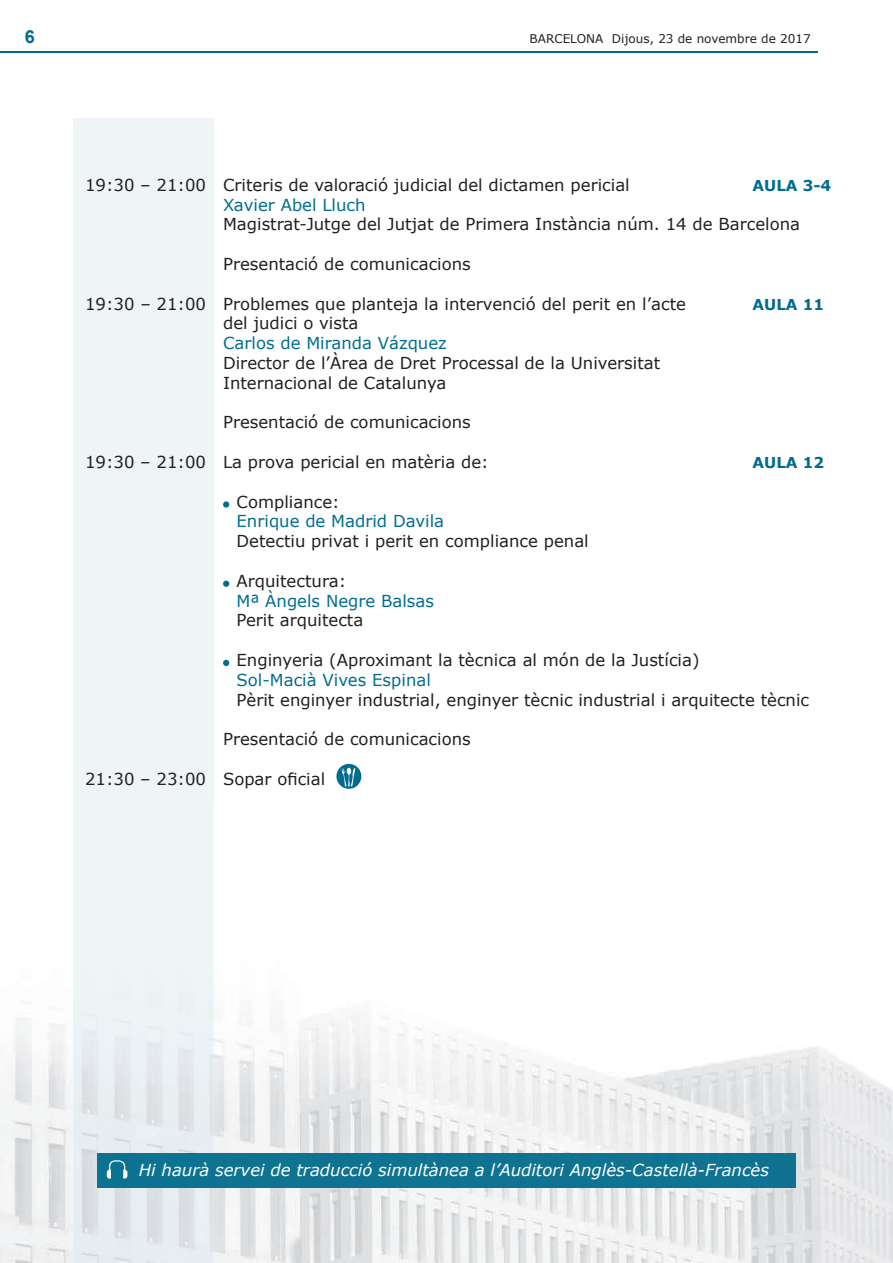
<style>
.page{position:relative;width:893px;height:1263px;background:#fff}
.page>*{position:absolute;margin:0;border:0;box-sizing:border-box;transform-origin:0 0}
.t1{font:700 18px "Arial";color:#006d8e}
.t2{font:16.5px/19.8px "Verdana";color:#231f20}
.t3{font:16.5px "Verdana";color:#006d8e}
.t4{font:italic 16.5px "Verdana";color:#fff}
.t5{font:700 15px "Verdana";color:#006d8e}
.t6{font:12px "Verdana";color:#231f20}
</style>
<div class="page">
<hr style="left:0;top:51px;width:817px;height:1px;background:#006d8e">
<img style="left:0;top:999px;width:893px;height:264px">
<div style="left:73px;top:118px;width:140px;height:687px;background:#eff4f7"></div>
<img style="left:73px;top:805px;width:140px;height:458px">
<div style="left:223px;top:501px;width:6px;height:7px;background:#006d8e;border-radius:50%"></div>
<svg style="left:223px;top:581px;width:6px;height:6px"></svg>
<svg style="left:223px;top:660px;width:6px;height:6px"></svg>
<svg style="left:336px;top:763px;width:26px;height:26px"></svg>
<div style="left:336px;top:764px;width:25px;height:25px;background:#006d8e;border-radius:50%"></div>
<svg style="left:342px;top:767px;width:13px;height:20px"></svg>
<div style="left:98px;top:1153px;width:697px;height:34px;background:#0f7392"></div>
<svg style="left:107px;top:1160px;width:20px;height:18px"></svg>
<p class="t1" style="left:25px;top:25px;width:12px">6</p>
<p class="t6" style="left:530px;top:31px;width:283px">BARCELONA Dijous, 23 de novembre de 2017</p>
<p class="t2" style="left:85px;top:175px;width:546px">19:30 – 21:00 Criteris de valoració judicial del dictamen pericial</p>
<p class="t5" style="left:753px;top:176px;width:80px">AULA 3-4</p>
<p class="t3" style="left:223px;top:194px;width:144px">Xavier Abel Lluch</p>
<p class="t2" style="left:223px;top:215px;width:578px">Magistrat-Jutge del Jutjat de Primera Instància núm. 14 de Barcelona</p>
<p class="t2" style="left:223px;top:254px;width:249px">Presentació de comunicacions</p>
<p class="t2" style="left:85px;top:294px;width:602px">19:30 – 21:00 Problemes que planteja la intervenció del perit en l’acte</p>
<p class="t5" style="left:753px;top:294px;width:73px">AULA 11</p>
<p class="t2" style="left:223px;top:314px;width:137px">del judici o vista</p>
<p class="t3" style="left:223px;top:333px;width:225px">Carlos de Miranda Vázquez</p>
<p class="t2" style="left:223px;top:353px;width:439px">Director de l’Àrea de Dret Processal de la Universitat<br>Internacional de Catalunya</p>
<p class="t2" style="left:223px;top:413px;width:249px">Presentació de comunicacions</p>
<p class="t2" style="left:85px;top:452px;width:405px">19:30 – 21:00 La prova pericial en matèria de:</p>
<p class="t5" style="left:753px;top:453px;width:73px">AULA 12</p>
<p class="t2" style="left:237px;top:492px;width:105px">Compliance:</p>
<p class="t3" style="left:237px;top:511px;width:209px">Enrique de Madrid Davila</p>
<p class="t2" style="left:237px;top:532px;width:354px">Detectiu privat i perit en compliance penal</p>
<p class="t2" style="left:237px;top:571px;width:111px">Arquitectura:</p>
<p class="t3" style="left:237px;top:590px;width:199px">Mª Àngels Negre Balsas</p>
<p class="t2" style="left:237px;top:611px;width:128px">Perit arquitecta</p>
<p class="t2" style="left:237px;top:650px;width:464px">Enginyeria (Aproximant la tècnica al món de la Justícia)</p>
<p class="t3" style="left:237px;top:669px;width:196px">Sol-Macià Vives Espinal</p>
<p class="t2" style="left:237px;top:690px;width:574px">Pèrit enginyer industrial, enginyer tècnic industrial i arquitecte tècnic</p>
<p class="t2" style="left:223px;top:730px;width:249px">Presentació de comunicacions</p>
<p class="t2" style="left:85px;top:769px;width:242px">21:30 – 23:00 Sopar oficial</p>
<p class="t4" style="left:139px;top:1160px;width:632px">Hi haurà servei de traducció simultànea a l’Auditori Anglès-Castellà-Francès</p>
</div>
